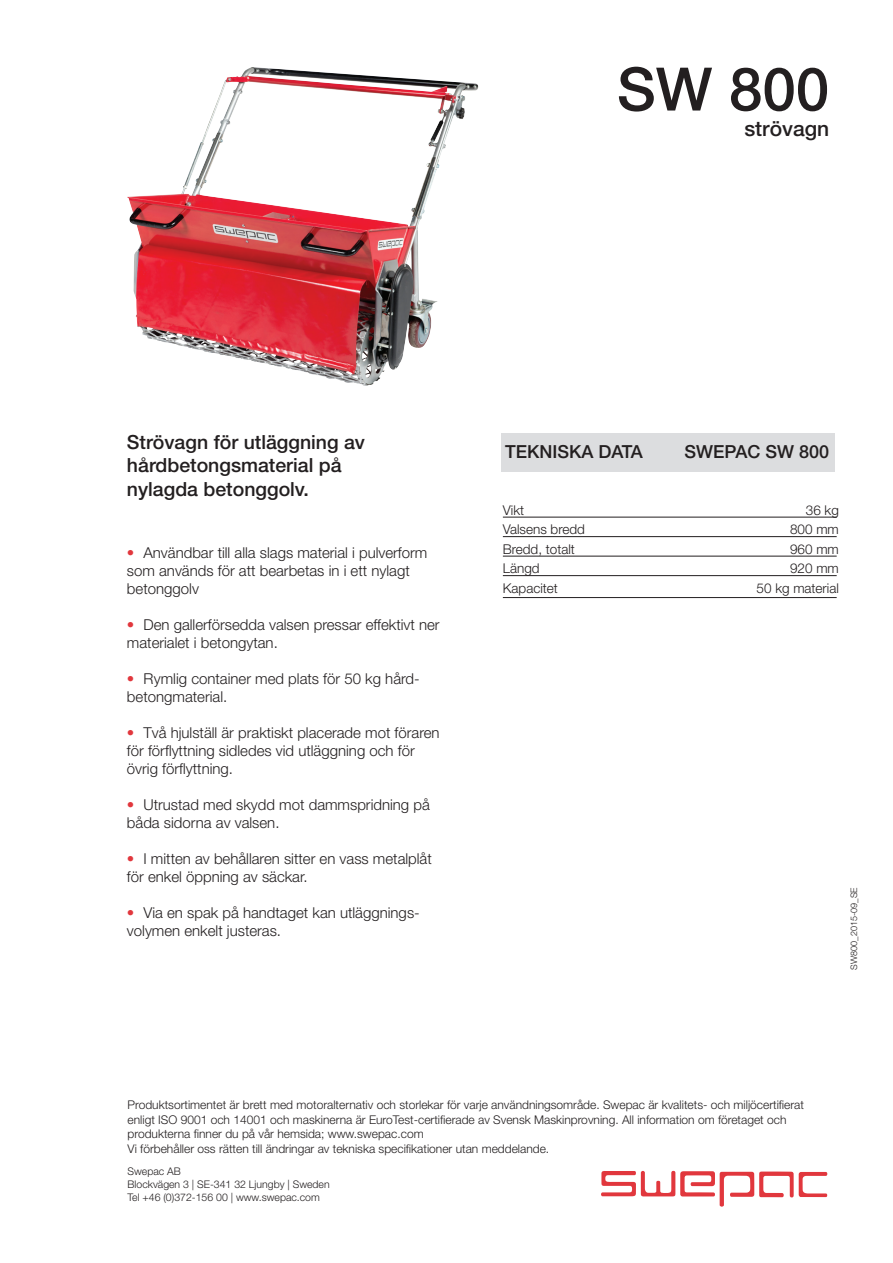
<style>
.page{position:relative;width:893px;height:1263px;background:#fff}
.page>*{position:absolute;margin:0;border:0;box-sizing:border-box;transform-origin:0 0}
.t1{font:500 60px "Helvetica Neue";color:#231f20}
.t2{font:500 21px "Helvetica Neue";color:#231f20}
.t3{font:500 19.5px/23.4px "Helvetica Neue";color:#231f20}
.t4{font:500 18px "Helvetica Neue";color:#231f20}
.t5{font:300 15px/18px "Helvetica Neue";color:#231f20}
.t6{font:300 13.5px "Helvetica Neue";color:#231f20}
.t7{font:300 12px/14.4px "Helvetica Neue";color:#231f20}
.t8{font:300 10.5px/12.6px "Helvetica Neue";color:#231f20}
.t9{font:300 9px "Helvetica Neue";color:#231f20}
.s1{color:#e1373d}
</style>
<div class="page">
<svg style="left:601px;top:1171px;width:226px;height:35px"></svg>
<div style="left:501px;top:434px;width:333px;height:38px;background:#dcdddf"></div>
<hr style="left:503px;top:517px;width:334px;height:1px;background:#231f20">
<hr style="left:503px;top:536px;width:334px;height:1px;background:#231f20">
<hr style="left:503px;top:556px;width:334px;height:1px;background:#231f20">
<hr style="left:503px;top:575px;width:334px;height:1px;background:#231f20">
<hr style="left:503px;top:597px;width:334px;height:1px;background:#231f20">
<img style="left:127px;top:70px;width:261px;height:316px">
<h1 class="t1" style="left:617px;top:53px;width:214px">SW 800</h1>
<h2 class="t2" style="left:744px;top:116px;width:86px">strövagn</h2>
<h3 class="t3" style="left:127px;top:430px;width:240px">Strövagn för utläggning av hårdbetongsmaterial på nylagda betonggolv.</h3>
<p class="t4" style="left:505px;top:441px;width:139px">TEKNISKA DATA</p>
<p class="t4" style="left:685px;top:441px;width:146px">SWEPAC SW 800</p>
<p class="t5" style="left:127px;top:543px;width:302px"><span class="s1">•</span> Användbar till alla slags material i pulverform som används för att bearbetas in i ett nylagt betonggolv</p>
<p class="t5" style="left:127px;top:615px;width:314px"><span class="s1">•</span> Den gallerförsedda valsen pressar effektivt ner materialet i betongytan.</p>
<p class="t5" style="left:127px;top:669px;width:294px"><span class="s1">•</span> Rymlig container med plats för 50 kg hård&shy;betongmaterial.</p>
<p class="t5" style="left:127px;top:723px;width:314px"><span class="s1">•</span> Två hjulställ är praktiskt placerade mot föraren för förflyttning sidledes vid utläggning och för övrig förflyttning.</p>
<p class="t5" style="left:127px;top:795px;width:304px"><span class="s1">•</span> Utrustad med skydd mot dammspridning på båda sidorna av valsen.</p>
<p class="t5" style="left:127px;top:849px;width:306px"><span class="s1">•</span> I mitten av behållaren sitter en vass metalplåt för enkel öppning av säckar.</p>
<p class="t5" style="left:127px;top:903px;width:294px"><span class="s1">•</span> Via en spak på handtaget kan utläggnings&shy;volymen enkelt justeras.</p>
<p class="t6" style="left:503px;top:502px;width:23px">Vikt</p>
<p class="t6" style="left:806px;top:502px;width:35px">36 kg</p>
<p class="t6" style="left:503px;top:521px;width:84px">Valsens bredd</p>
<p class="t6" style="left:790px;top:521px;width:50px">800 mm</p>
<p class="t6" style="left:503px;top:541px;width:74px">Bredd, totalt</p>
<p class="t6" style="left:790px;top:541px;width:50px">960 mm</p>
<p class="t6" style="left:503px;top:560px;width:38px">Längd</p>
<p class="t6" style="left:790px;top:560px;width:50px">920 mm</p>
<p class="t6" style="left:503px;top:580px;width:57px">Kapacitet</p>
<p class="t6" style="left:757px;top:580px;width:84px">50 kg material</p>
<p class="t9" style="left:848px;top:969px;width:84px;rotate:-90deg">SW800_2015-09_SE</p>
<p class="t7" style="left:128px;top:1098px;width:678px">Produktsortimentet är brett med motoralternativ och storlekar för varje användningsområde. Swepac är kvalitets- och miljöcertifierat enligt ISO 9001 och 14001 och maskinerna är EuroTest-certifierade av Svensk Maskinprovning. All information om företaget och produkterna finner du på vår hemsida; www.swepac.com<br>Vi förbehåller oss rätten till ändringar av tekniska specifikationer utan meddelande.</p>
<p class="t8" style="left:128px;top:1165px;width:204px">Swepac AB<br>Blockvägen 3 | SE-341 32 Ljungby | Sweden<br>Tel +46 (0)372-156 00 | www.swepac.com</p>
</div>
